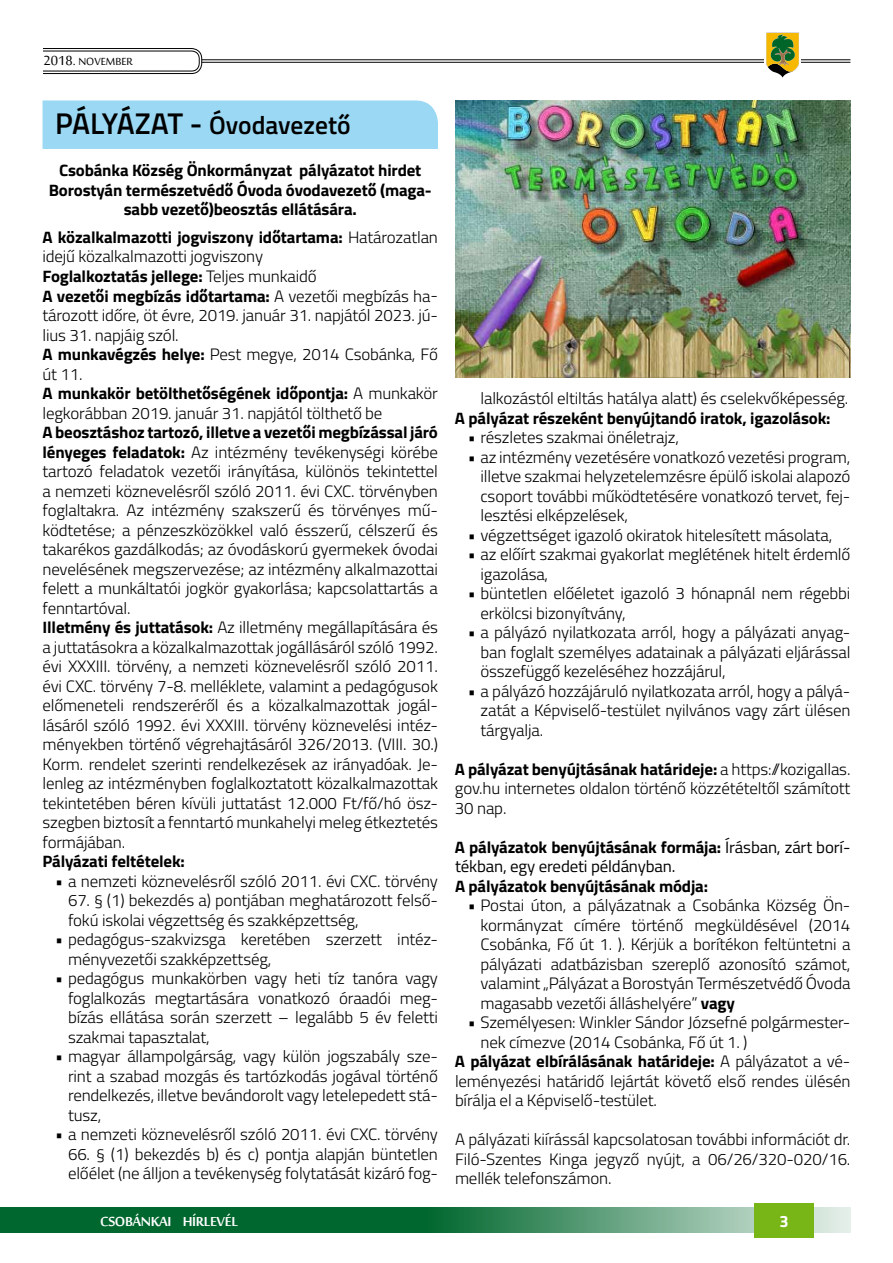
<style>
.page{position:relative;width:893px;height:1263px;background:#fff}
.page>*{position:absolute;margin:0;border:0;box-sizing:border-box;transform-origin:0 0}
.t1{font:600 25.5px "Titillium Web";color:#000}
.t2{font:700 18px "Sakkal Majalla";letter-spacing:-.02em;color:#fff}
.t3{font:300 16.5px/19.5px "Titillium Web";letter-spacing:-.01em;color:#000;text-align:justify}
.t4{font:700 16.5px/19.5px "Titillium Web";letter-spacing:-.01em;color:#000;text-align:center}
.t5{font:16.5px/19.5px "Titillium Web";letter-spacing:-.01em;color:#000}
.t6{font:700 16.5px "Titillium Web";color:#fff}
.t7{font:14.25px "Sakkal Majalla";color:#000}
.s1{font-size:18px}
.s2{font-size:30px}
.s3{font-weight:700}
.s4{font-weight:300}
</style>
<div class="page">
<svg style="left:0;top:1208px;width:850px;height:25px;background:#2e8254"></svg>
<div style="left:754px;top:1203px;width:60px;height:34px;background:#77b616"></div>
<hr style="left:202px;top:60px;width:648px;height:1px;background:#000">
<hr style="left:202px;top:62px;width:648px;height:1px;background:#000">
<svg style="left:764px;top:32px;width:37px;height:31px"></svg>
<svg style="left:766px;top:33px;width:33px;height:44px"></svg>
<div style="left:13px;top:48px;width:189px;height:26px;border:1px solid #000;border-radius:10px"></div>
<div style="left:15px;top:51px;width:184px;height:20px;border:1px solid #000;border-radius:8px"></div>
<div style="left:8px;top:30px;width:35px;height:70px;background:#fff"></div>
<div style="left:43px;top:100px;width:395px;height:49px;background:#9ad8f3"></div>
<img style="left:455px;top:100px;width:395px;height:277px">
<p class="t7" style="left:44px;top:54px;width:91px"><span class="s1">2018.</span> NOVEMBER</p>
<h1 class="t1" style="left:55px;top:106px;width:297px"><span class="s2">PÁLYÁZAT -</span> Óvodavezető</h1>
<p class="t4" style="left:49px;top:160px;width:385px">Csobánka Község Önkormányzat pályázatot hirdet<br>Borostyán természetvédő Óvoda óvodavezető (maga&shy;sabb vezető)beosztás ellátására.</p>
<p class="t3" style="left:43px;top:227px;width:397px;text-align:left"><span class="s3">A közalkalmazotti jogviszony időtartama:</span> Határozatlan idejű közalkalmazotti jogviszony<br><span class="s3">Foglalkoztatás jellege:</span> Teljes munkaidő<br><span class="s3">A vezetői megbízás időtartama:</span> A vezetői megbízás ha&shy;tározott időre, öt évre, 2019. január 31. napjától 2023. jú&shy;lius 31. napjáig szól.<br><span class="s3">A munkavégzés helye:</span> Pest megye, 2014 Csobánka, Fő út 11.<br><span class="s3">A munkakör betölthetőségének időpontja:</span> A munkakör legkorábban 2019. január 31. napjától tölthető be</p>
<p class="t3" style="left:43px;top:422px;width:397px;text-align:left"><span class="s3">A beosztáshoz tartozó, illetve a vezetői megbízással járó lényeges feladatok:</span> Az intézmény tevékenységi körébe tartozó feladatok vezetői irányítása, különös tekintettel a nemzeti köznevelésről szóló 2011. évi CXC. törvényben foglaltakra. Az intézmény szakszerű és törvényes mű&shy;ködtetése; a pénzeszközökkel való ésszerű, célszerű és takarékos gazdálkodás; az óvodáskorú gyermekek óvodai nevelésének megszervezése; az intézmény alkalmazottai felett a munkáltatói jogkör gyakorlása; kapcsolattartás a fenntartóval.<br><span class="s3">Illetmény és juttatások:</span> Az illetmény megállapítására és a juttatásokra a közalkalmazottak jogállásáról szóló 1992. évi XXXIII. törvény, a nemzeti köznevelésről szóló 2011. évi CXC. törvény 7-8. melléklete, valamint a pedagógusok előmeneteli rendszeréről és a közalkalmazottak jogál&shy;lásáról szóló 1992. évi XXXIII. törvény köznevelési intéz&shy;ményekben történő végrehajtásáról 326/2013. (VIII. 30.)<br>Korm. rendelet szerinti rendelkezések az irányadóak. Je&shy;lenleg az intézményben foglalkoztatott közalkalmazottak tekintetében béren kívüli juttatást 12.000 Ft/fő/hó ös - szegben biztosít a fenntartó munkahelyi meleg étkeztetés formájában.</p>
<p class="t4" style="left:43px;top:851px;width:144px">Pályázati feltételek:</p>
<p class="t3" style="left:55px;top:870px;width:384px">• a nemzeti köznevelésről szóló 2011. évi CXC. törvény</p>
<p class="t3" style="left:68px;top:890px;width:371px">67. § (1) bekezdés a) pontjában meghatározott felső&shy;fokú iskolai végzettség és szakképzettség,</p>
<p class="t3" style="left:68px;top:929px;width:371px;text-indent:-13px">• pedagógus-szakvizsga keretében szerzett intéz&shy;ményvezetői szakképzettség,</p>
<p class="t3" style="left:68px;top:968px;width:371px;text-indent:-13px">• pedagógus munkakörben vagy heti tíz tanóra vagy foglalkozás megtartására vonatkozó óraadói meg&shy;bízás ellátása során szerzett – legalább 5 év feletti szakmai tapasztalat,</p>
<p class="t3" style="left:68px;top:1046px;width:371px;text-indent:-13px">• magyar állampolgárság, vagy külön jogszabály sze&shy;rint a szabad mozgás és tartózkodás jogával történő rendelkezés, illetve bevándorolt vagy letelepedett stá&shy;tusz,</p>
<p class="t3" style="left:55px;top:1124px;width:384px">• a nemzeti köznevelésről szóló 2011. évi CXC. törvény</p>
<p class="t3" style="left:68px;top:1143px;width:371px">66. § (1) bekezdés b) és c) pontja alapján büntetlen előélet (ne álljon a tevékenység folytatását kizáró fog-</p>
<p class="t3" style="left:480px;top:388px;width:369px">lalkozástól eltiltás hatálya alatt) és cselekvőképesség.</p>
<p class="t4" style="left:455px;top:407px;width:377px">A pályázat részeként benyújtandó iratok, igazolások:</p>
<p class="t3" style="left:468px;top:427px;width:213px">• részletes szakmai önéletrajz,</p>
<p class="t3" style="left:480px;top:446px;width:371px;text-indent:-13px">• az intézmény vezetésére vonatkozó vezetési program, illetve szakmai helyzetelemzésre épülő iskolai alapozó csoport további működtetésére vonatkozó tervet, fej&shy;lesztési elképzelések,</p>
<p class="t3" style="left:468px;top:524px;width:366px">• végzettséget igazoló okiratok hitelesített másolata,</p>
<p class="t3" style="left:480px;top:544px;width:371px;text-indent:-13px">• az előírt szakmai gyakorlat meglétének hitelt érdemlő igazolása,</p>
<p class="t3" style="left:480px;top:583px;width:371px;text-indent:-13px">• büntetlen előéletet igazoló 3 hónapnál nem régebbi erkölcsi bizonyítvány,</p>
<p class="t3" style="left:480px;top:622px;width:371px;text-indent:-13px">• a pályázó nyilatkozata arról, hogy a pályázati anyag&shy;ban foglalt személyes adatainak a pályázati eljárással összefüggő kezeléséhez hozzájárul,</p>
<p class="t3" style="left:480px;top:680px;width:371px;text-indent:-13px">• a pályázó hozzájáruló nyilatkozata arról, hogy a pályá&shy;zatát a Képviselő-testület nyilvános vagy zárt ülésen tárgyalja.</p>
<p class="t3" style="left:455px;top:758px;width:397px"><span class="s3">A pályázat benyújtásának határideje:</span> a https://kozigallas. gov.hu internetes oldalon történő közzétételtől számított 30 nap.</p>
<p class="t5" style="left:455px;top:836px;width:397px"><span class="s3">A pályázatok benyújtásának formája:</span> Írásban, zárt borí&shy;tékban, egy eredeti példányban.</p>
<p class="t4" style="left:455px;top:875px;width:255px">A pályázatok benyújtásának módja:</p>
<p class="t3" style="left:480px;top:895px;width:371px;text-indent:-13px">• Postai úton, a pályázatnak a Csobánka Község Ön&shy;kormányzat címére történő megküldésével (2014<br>Csobánka, Fő út 1. ). Kérjük a borítékon feltüntetni a pályázati adatbázisban szereplő azonosító számot, valamint „Pályázat a Borostyán Természetvédő Óvoda magasabb vezetői álláshelyére” <span class="s3">vagy</span></p>
<p class="t3" style="left:468px;top:1012px;width:384px">• Személyesen: Winkler Sándor Józsefné polgármester-</p>
<p class="t3" style="left:480px;top:1031px;width:268px">nek címezve (2014 Csobánka, Fő út 1. )</p>
<p class="t4" style="left:455px;top:1051px;width:397px">A pályázat elbírálásának határideje: <span class="s4">A pályázatot a vé-</span></p>
<p class="t3" style="left:455px;top:1070px;width:397px">leményezési határidő lejártát követő első rendes ülésén</p>
<p class="t3" style="left:455px;top:1090px;width:203px">bírálja el a Képviselő-testület.</p>
<p class="t3" style="left:455px;top:1129px;width:397px">A pályázati kiírássál kapcsolatosan további információt dr.<br>Filó-Szentes Kinga jegyző nyújt, a 06/26/320-020/16. mellék telefonszámon.</p>
<p class="t2" style="left:100px;top:1211px;width:139px">CSOBÁNKAI HÍRLEVÉL</p>
<p class="t6" style="left:780px;top:1209px;width:11px">3</p>
</div>
